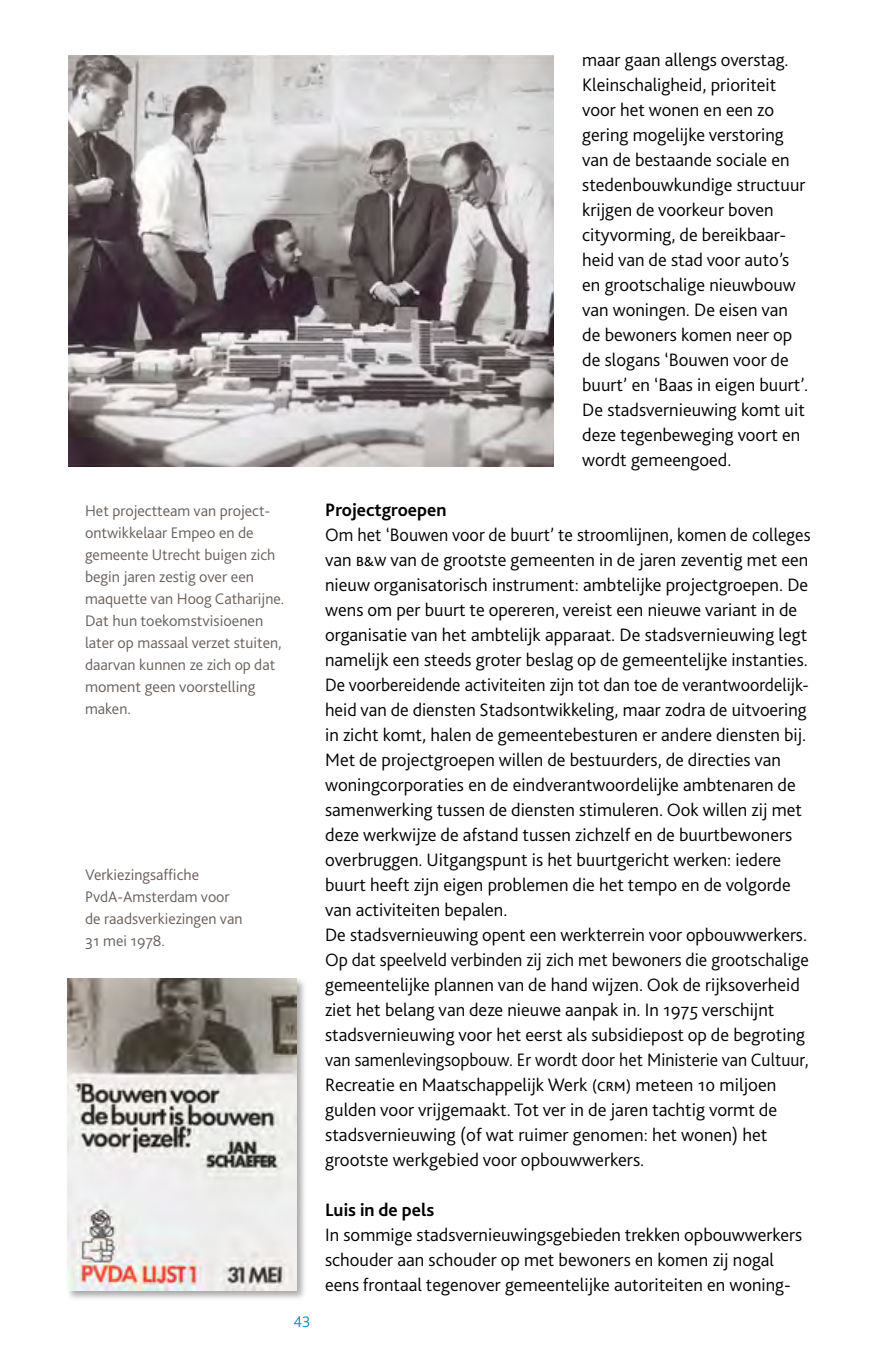
<style>
.page{position:relative;width:879px;height:1361px;background:#fff}
.page>*{position:absolute;margin:0;border:0;box-sizing:border-box;transform-origin:0 0}
.t1{font:300 18.8px/25px "Bliss 2";color:#000}
.t2{font:700 18.8px "Bliss 2";color:#000}
.t3{font:300 16px/22px "Bliss 2";color:#67605c}
.t4{font:300 16px "Bliss 2";color:#0091c2}
</style>
<div class="page">
<img style="left:68px;top:55px;width:486px;height:411px">
<div style="left:66px;top:976px;width:241px;height:324px;background:#000;opacity:.35"></div>
<img style="left:68px;top:978px;width:229px;height:312px">
<p class="t3" style="left:85px;top:499px;width:201px">Het projectteam van project&shy;ontwikkelaar Empeo en de gemeente Utrecht buigen zich begin jaren zestig over een maquette van Hoog Catharijne.<br>Dat hun toekomstvisioenen later op massaal verzet stuiten, daarvan kunnen ze zich op dat moment geen voorstelling maken.</p>
<p class="t3" style="left:85px;top:863px;width:159px">Verkiezingsaffiche<br>PvdA-Amsterdam voor de raadsverkiezingen van<br>31 mei 1978.</p>
<p class="t4" style="left:293px;top:1312px;width:19px">43</p>
<p class="t1" style="left:582px;top:47px;width:227px">maar gaan allengs overstag.<br>Kleinschaligheid, prioriteit voor het wonen en een zo gering mogelijke verstoring van de bestaande sociale en stedenbouwkundige structuur krijgen de voorkeur boven cityvorming, de bereikbaar&shy;heid van de stad voor auto’s en grootschalige nieuwbouw van woningen. De eisen van de bewoners komen neer op de slogans ‘Bouwen voor de buurt’ en ‘Baas in eigen buurt’.<br>De stadsvernieuwing komt uit deze tegenbeweging voort en wordt gemeengoed.</p>
<p class="t2" style="left:325px;top:498px;width:123px">Projectgroepen</p>
<p class="t1" style="left:325px;top:522px;width:487px">Om het ‘Bouwen voor de buurt’ te stroomlijnen, komen de colleges van B&amp;W van de grootste gemeenten in de jaren zeventig met een nieuw organisatorisch instrument: ambtelijke projectgroepen. De wens om per buurt te opereren, vereist een nieuwe variant in de organisatie van het ambtelijk apparaat. De stadsvernieuwing legt namelijk een steeds groter beslag op de gemeentelijke instanties.<br>De voorbereidende activiteiten zijn tot dan toe de verantwoordelijk&shy;heid van de diensten Stadsontwikkeling, maar zodra de uitvoering in zicht komt, halen de gemeentebesturen er andere diensten bij.<br>Met de projectgroepen willen de bestuurders, de directies van woningcorporaties en de eindverantwoordelijke ambtenaren de samenwerking tussen de diensten stimuleren. Ook willen zij met deze werkwijze de afstand tussen zichzelf en de buurtbewoners overbruggen. Uitgangspunt is het buurtgericht werken: iedere buurt heeft zijn eigen problemen die het tempo en de volgorde van activiteiten bepalen.<br>De stadsvernieuwing opent een werkterrein voor opbouwwerkers.<br>Op dat speelveld verbinden zij zich met bewoners die grootschalige gemeentelijke plannen van de hand wijzen. Ook de rijksoverheid ziet het belang van deze nieuwe aanpak in. In 1975 verschijnt stadsvernieuwing voor het eerst als subsidiepost op de begroting van samenlevingsopbouw. Er wordt door het Ministerie van Cultuur, Recreatie en Maatschappelijk Werk (CRM) meteen 10 miljoen gulden voor vrijgemaakt. Tot ver in de jaren tachtig vormt de stadsvernieuwing (of wat ruimer genomen: het wonen) het grootste werkgebied voor opbouwwerkers.</p>
<p class="t2" style="left:325px;top:1198px;width:111px">Luis in de pels</p>
<p class="t1" style="left:325px;top:1222px;width:479px">In sommige stadsvernieuwingsgebieden trekken opbouwwerkers schouder aan schouder op met bewoners en komen zij nogal eens frontaal tegenover gemeentelijke autoriteiten en woning-</p>
</div>
